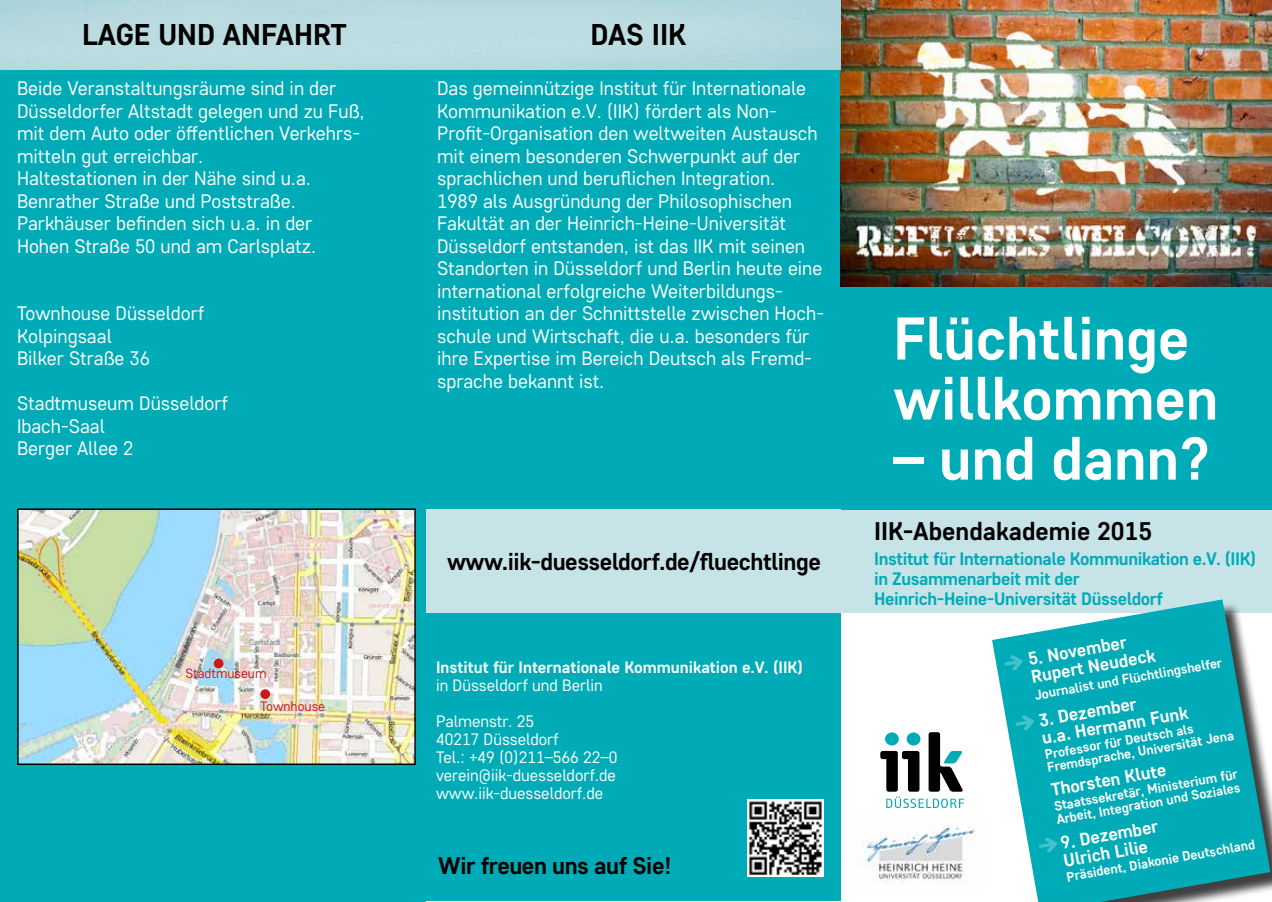
<style>
.page{position:relative;width:1272px;height:902px;background:#fff}
.page>*{position:absolute;margin:0;border:0;box-sizing:border-box;transform-origin:0 0}
.t1{font:700 60px/60px "Core Sans D55";color:#fff}
.t2{font:700 30px "Core Sans D55";color:#000}
.t3{font:700 25.5px "Core Sans D55";color:#000}
.t4{font:700 24px "Core Sans D55";letter-spacing:-.02em;color:#000}
.t5{font:19.5px/22.5px "Core Sans D35";color:#fff}
.t6{font:700 18px/19.5px "Core Sans D55";letter-spacing:-.02em;color:#00abb8}
.t7{font:700 18px/18px "Core Sans D55";color:#fff}
.t8{font:16.5px/18px "Core Sans D35";color:#fff}
.t9{font:700 16.5px "Core Sans D55";color:#fff}
.t10{font:700 13.5px/13.5px "Core Sans D55";color:#fff}
.t11{font:13.5px "Core Sans D35";color:#cd171a}
</style>
<div class="page">
<div style="left:840px;top:510px;width:431px;height:103px;background:#c6e3e7"></div>
<div style="left:840px;top:287px;width:431px;height:223px;background:#00abb8"></div>
<svg style="left:992px;top:599px;width:278px;height:302px;fill:#00abb8"></svg>
<svg style="left:1004px;top:655px;width:18px;height:15px"></svg>
<svg style="left:1015px;top:715px;width:19px;height:15px"></svg>
<svg style="left:1038px;top:837px;width:19px;height:15px"></svg>
<div style="left:418px;top:0;width:422px;height:900px;background:#00abb8"></div>
<img style="left:840px;top:1px;width:431px;height:286px">
<svg style="left:880px;top:732px;width:83px;height:76px"></svg>
<div style="left:1px;top:0;width:425px;height:901px;background:#00abb8"></div>
<img style="left:0;top:0;width:840px;height:69px">
<img style="left:20px;top:511px;width:393px;height:251px">
<div style="left:17px;top:508px;width:399px;height:257px;border:2px solid #000"></div>
<img style="left:854px;top:814px;width:122px;height:69px">
<img style="left:747px;top:799px;width:76px;height:77px">
<div style="left:261px;top:690px;width:8px;height:8px;background:#cd171a;border-radius:50%"></div>
<div style="left:260px;top:689px;width:10px;height:10px;border:2px solid #cd171a;border-radius:50%"></div>
<div style="left:214px;top:659px;width:9px;height:8px;background:#cd171a;border-radius:50%"></div>
<div style="left:214px;top:658px;width:9px;height:10px;border:2px solid #cd171a;border-radius:50%"></div>
<div style="left:426px;top:510px;width:415px;height:103px;background:#c6e3e7"></div>
<h2 class="t2" style="left:82px;top:15px;width:266px">LAGE UND ANFAHRT</h2>
<h2 class="t2" style="left:590px;top:15px;width:97px">DAS IIK</h2>
<p class="t5" style="left:17px;top:76px;width:349px">Beide Veranstaltungsräume sind in der Düsseldorfer Altstadt gelegen und zu Fuß, mit dem Auto oder öffentlichen Verkehrs&shy;mitteln gut erreichbar.<br>Haltestationen in der Nähe sind u.a.<br>Benrather Straße und Poststraße.<br>Parkhäuser befinden sich u.a. in der Hohen Straße 50 und am Carlsplatz.</p>
<p class="t5" style="left:437px;top:76px;width:388px">Das gemeinnützige Institut für Internationale Kommunikation e.V. (IIK) fördert als Non-Profit-Organisation den weltweiten Austausch mit einem besonderen Schwerpunkt auf der sprachlichen und beruflichen Integration.<br>1989 als Ausgründung der Philosophischen Fakultät an der Heinrich-Heine-Universität Düsseldorf entstanden, ist das IIK mit seinen Standorten in Düsseldorf und Berlin heute eine international erfolgreiche Weiterbildungs&shy;institution an der Schnittstelle zwischen Hoch&shy;schule und Wirtschaft, die u.a. besonders für ihre Expertise im Bereich Deutsch als Fremd&shy;sprache bekannt ist.</p>
<p class="t5" style="left:17px;top:301px;width:189px">Townhouse Düsseldorf<br>Kolpingsaal<br>Bilker Straße 36</p>
<p class="t5" style="left:17px;top:391px;width:213px">Stadtmuseum Düsseldorf<br>Ibach-Saal<br>Berger Allee 2</p>
<p class="t11" style="left:185px;top:664px;width:83px">Stadtmuseum</p>
<p class="t11" style="left:260px;top:697px;width:66px">Townhouse</p>
<p class="t4" style="left:447px;top:546px;width:375px">www.iik-duesseldorf.de/fluechtlinge</p>
<p class="t9" style="left:436px;top:656px;width:368px">Institut für Internationale Kommunikation e.V. (IIK)</p>
<p class="t8" style="left:436px;top:666px;width:168px;line-height:36px">in Düsseldorf und Berlin<br>Palmenstr. 25</p>
<p class="t8" style="left:436px;top:729px;width:183px">40217 Düsseldorf<br>Tel.: +49 (0)211–566 22–0 verein@iik-duesseldorf.de www.iik-duesseldorf.de</p>
<p class="t4" style="left:438px;top:849px;width:235px">Wir freuen uns auf Sie!</p>
<h1 class="t1" style="left:893px;top:306px;width:326px">Flüchtlinge willkommen</h1>
<h1 class="t1" style="left:893px;top:426px;width:319px">– und dann?</h1>
<h3 class="t3" style="left:874px;top:514px;width:279px">IIK-Abendakademie 2015</h3>
<p class="t6" style="left:874px;top:549px;width:383px">Institut für Internationale Kommunikation e.V. (IIK) in Zusammenarbeit mit der<br>Heinrich-Heine-Universität Düsseldorf</p>
<p class="t7" style="left:1026px;top:649px;width:127px;rotate:-10deg">5. November<br>Rupert Neudeck</p>
<p class="t10" style="left:1033px;top:688px;width:192px;rotate:-10deg">Journalist und Flüchtlingshelfer</p>
<p class="t7" style="left:1037px;top:710px;width:149px;rotate:-10deg">3. Dezember<br>u.a. Hermann Funk</p>
<p class="t10" style="left:1043px;top:747px;width:191px;rotate:-10deg">Professor für Deutsch als<br>Fremdsprache, Universität Jena</p>
<p class="t7" style="left:1049px;top:780px;width:118px;rotate:-10deg">Thorsten Klute</p>
<p class="t10" style="left:1052px;top:799px;width:188px;rotate:-10deg">Staatssekretär, Ministerium für<br>Arbeit, Integration und Soziales</p>
<p class="t7" style="left:1058px;top:833px;width:100px;rotate:-10deg">9. Dezember<br>Ulrich Lilie</p>
<p class="t10" style="left:1065px;top:869px;width:193px;rotate:-10deg">Präsident, Diakonie Deutschland</p>
</div>
